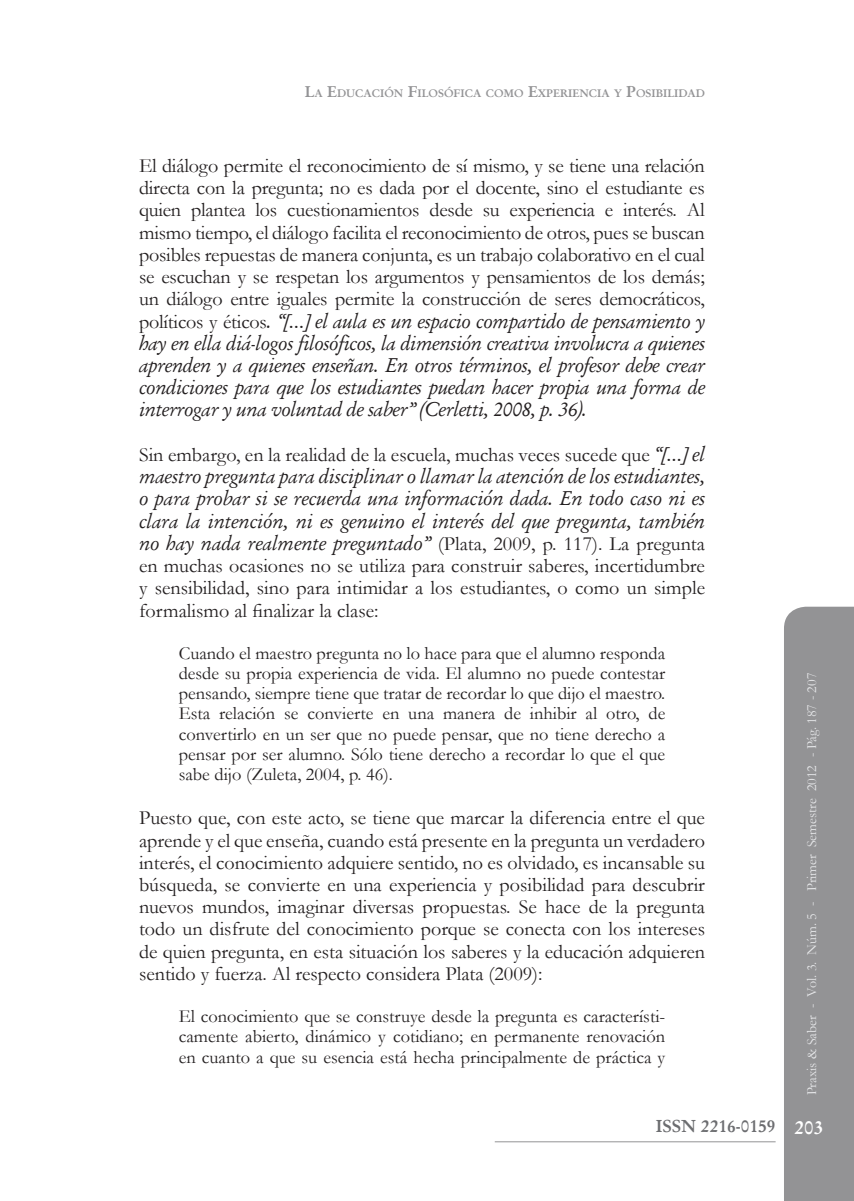
<style>
.page{position:relative;width:854px;height:1201px;background:#fff}
.page>*{position:absolute;margin:0;border:0;box-sizing:border-box;transform-origin:0 0}
.t1{font:20.12px/22.2px "Garamond";color:#231f20;text-align:justify}
.t2{font:18.38px/20.1px "Garamond";color:#231f20;text-align:justify}
.t3{font:700 17.5px "Garamond";color:#6c6d70}
.t4{font:14px "Garamond";color:#e6e7e9}
.t5{font:700 11.03px "Garamond";color:#939395}
.s1{font-size:15.75px}
.s2{font-style:italic}
.s3{font-size:19.25px;color:#fff}
</style>
<div class="page">
<div style="left:784px;top:606px;width:69px;height:594px;background:#939395"></div>
<hr style="left:494px;top:1141px;width:281px;height:1px;background:#939395">
<p class="t5" style="left:305px;top:86px;width:401px"><span class="s1">L</span>A <span class="s1">E</span>DUCACIÓN <span class="s1">F</span>ILOSÓFICA COMO <span class="s1">E</span>XPERIENCIA Y <span class="s1">P</span>OSIBILIDAD</p>
<p class="t1" style="left:139px;top:154px;width:567px">El diálogo permite el reconocimiento de sí mismo, y se tiene una relación directa con la pregunta; no es dada por el docente, sino el estudiante es quien plantea los cuestionamientos desde su experiencia e interés. Al mismo tiempo, el diálogo facilita el reconocimiento de otros, pues se buscan posibles repuestas de manera conjunta, es un trabajo colaborativo en el cual se escuchan y se respetan los argumentos y pensamientos de los demás; un diálogo entre iguales permite la construcción de seres democráticos, políticos y éticos<span class="s2">. “[…] el aula es un espacio compartido de pensamiento y hay en ella diá-logos filosóficos, la dimensión creativa involucra a quienes aprenden y a quienes enseñan. En otros términos, el profesor debe crear condiciones para que los estudiantes puedan hacer propia una forma de interrogar y una voluntad de saber” (Cerletti, 2008, p. 36).</span></p>
<p class="t1" style="left:139px;top:443px;width:567px">Sin embargo, en la realidad de la escuela, muchas veces sucede que <span class="s2">“[…] el maestro pregunta para disciplinar o llamar la atención de los estudiantes, o para probar si se recuerda una información dada. En todo caso ni es clara la intención, ni es genuino el interés del que pregunta, también no hay nada realmente preguntado”</span> (Plata, 2009, p. 117). La pregunta en muchas ocasiones no se utiliza para construir saberes, incertidumbre y sensibilidad, sino para intimidar a los estudiantes, o como un simple formalismo al finalizar la clase:</p>
<p class="t2" style="left:179px;top:642px;width:488px">Cuando el maestro pregunta no lo hace para que el alumno responda desde su propia experiencia de vida. El alumno no puede contestar pensando, siempre tiene que tratar de recordar lo que dijo el maestro.<br>Esta relación se convierte en una manera de inhibir al otro, de convertirlo en un ser que no puede pensar, que no tiene derecho a pensar por ser alumno. Sólo tiene derecho a recordar lo que el que sabe dijo (Zuleta, 2004, p. 46).</p>
<p class="t1" style="left:139px;top:806px;width:567px">Puesto que, con este acto, se tiene que marcar la diferencia entre el que aprende y el que enseña, cuando está presente en la pregunta un verdadero interés, el conocimiento adquiere sentido, no es olvidado, es incansable su búsqueda, se convierte en una experiencia y posibilidad para descubrir nuevos mundos, imaginar diversas propuestas. Se hace de la pregunta todo un disfrute del conocimiento porque se conecta con los intereses de quien pregunta, en esta situación los saberes y la educación adquieren sentido y fuerza. Al respecto considera Plata (2009):</p>
<p class="t2" style="left:179px;top:1006px;width:488px">El conocimiento que se construye desde la pregunta es característi&shy;camente abierto, dinámico y cotidiano; en permanente renovación en cuanto a que su esencia está hecha principalmente de práctica y</p>
<p class="t4" style="left:802px;top:757px;width:86px;rotate:-90deg">- Pág. 187 - 207</p>
<p class="t4" style="left:802px;top:1095px;width:332px;rotate:-90deg">Praxis &amp; Saber - Vol. 3. Núm. 5 - Primer Semestre 2012</p>
<p class="t3" style="left:655px;top:1115px;width:169px">ISSN 2216-0159 <span class="s3">203</span></p>
</div>
